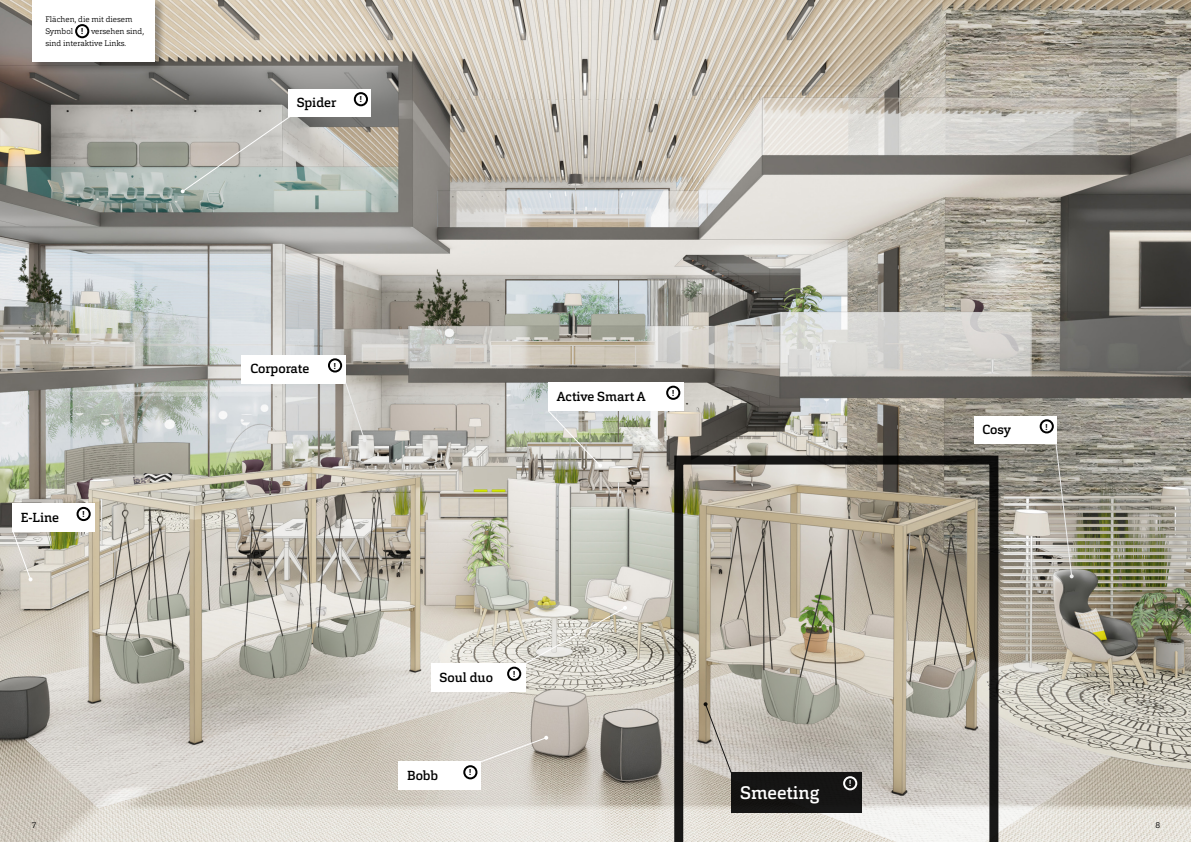
<style>
.page{position:relative;width:1191px;height:842px;background:#fff}
.page>*{position:absolute;margin:0;border:0;box-sizing:border-box;transform-origin:0 0}
.t1{font:500 18px "Cargan";color:#fff}
.t2{font:500 13px "Cargan";color:#000}
.t3{font:700 8.5px "Cargan";color:#000}
.t4{font:300 8.5px "Cargan";color:#000}
.t5{font:700 8.5px "Cargan";color:#fff}
.t6{font:300 8px/12px "Cargan";color:#000}
</style>
<div class="page">
<img style="left:0;top:0;width:1191px;height:842px">
<div style="left:289px;top:89px;width:82px;height:28px;background:#fff"></div>
<div style="left:431px;top:663px;width:94px;height:29px;background:#fff"></div>
<div style="left:241px;top:355px;width:105px;height:29px;background:#fff"></div>
<div style="left:12px;top:504px;width:83px;height:28px;background:#fff"></div>
<div style="left:398px;top:761px;width:83px;height:29px;background:#fff"></div>
<svg style="left:1055px;top:443px;width:18px;height:135px"></svg>
<svg style="left:181px;top:113px;width:114px;height:80px"></svg>
<svg style="left:479px;top:736px;width:69px;height:27px"></svg>
<svg style="left:524px;top:606px;width:103px;height:59px"></svg>
<svg style="left:344px;top:381px;width:23px;height:61px"></svg>
<svg style="left:12px;top:532px;width:21px;height:49px"></svg>
<svg style="left:547px;top:409px;width:55px;height:59px"></svg>
<div style="left:33px;top:0;width:133px;height:73px;background:#000;opacity:.3"></div>
<div style="left:32px;top:0;width:122px;height:62px;background:#fff"></div>
<div style="left:75px;top:24px;width:14px;height:14px;border:2px solid #000;border-radius:50%"></div>
<div style="left:974px;top:416px;width:82px;height:28px;background:#fff"></div>
<div style="left:1039px;top:419px;width:14px;height:14px;border:2px solid #000;border-radius:50%"></div>
<div style="left:354px;top:92px;width:14px;height:14px;border:2px solid #000;border-radius:50%"></div>
<div style="left:507px;top:667px;width:14px;height:14px;border:2px solid #000;border-radius:50%"></div>
<div style="left:328px;top:358px;width:14px;height:14px;border:2px solid #000;border-radius:50%"></div>
<div style="left:77px;top:507px;width:14px;height:14px;border:2px solid #000;border-radius:50%"></div>
<div style="left:463px;top:765px;width:14px;height:14px;border:2px solid #000;border-radius:50%"></div>
<div style="left:548px;top:383px;width:135px;height:28px;background:#fff"></div>
<div style="left:666px;top:386px;width:14px;height:14px;border:2px solid #000;border-radius:50%"></div>
<svg style="left:674px;top:456px;width:324px;height:386px"></svg>
<svg style="left:703px;top:702px;width:29px;height:72px"></svg>
<div style="left:730px;top:772px;width:131px;height:40px;background:#151414"></div>
<div style="left:843px;top:776px;width:14px;height:14px;border:2px solid #fff;border-radius:50%"></div>
<p class="t6" style="left:45px;top:13px;width:88px">Flächen, die mit diesem<br>Symbol</p>
<p class="t6" style="left:45px;top:25px;width:100px;text-indent:46px">versehen sind, sind interaktive Links.</p>
<p class="t3" style="left:81px;top:26px;width:4px">!</p>
<h2 class="t2" style="left:21px;top:509px;width:40px">E-Line</h2>
<p class="t3" style="left:82px;top:509px;width:4px">!</p>
<h2 class="t2" style="left:297px;top:94px;width:41px">Spider</h2>
<p class="t3" style="left:359px;top:94px;width:4px">!</p>
<h2 class="t2" style="left:251px;top:360px;width:60px">Corporate</h2>
<p class="t3" style="left:333px;top:360px;width:4px">!</p>
<h2 class="t2" style="left:557px;top:388px;width:90px">Active Smart A</h2>
<p class="t3" style="left:672px;top:387px;width:4px">!</p>
<h2 class="t2" style="left:439px;top:669px;width:55px">Soul duo</h2>
<p class="t3" style="left:513px;top:668px;width:4px">!</p>
<h2 class="t2" style="left:407px;top:767px;width:33px">Bobb</h2>
<p class="t3" style="left:469px;top:767px;width:4px">!</p>
<h1 class="t1" style="left:740px;top:782px;width:81px">Smeeting</h1>
<p class="t5" style="left:848px;top:777px;width:4px">!</p>
<h2 class="t2" style="left:982px;top:421px;width:30px">Cosy</h2>
<p class="t3" style="left:1045px;top:421px;width:4px">!</p>
<p class="t4" style="left:32px;top:819px;width:6px">7</p>
<p class="t4" style="left:1155px;top:819px;width:6px">8</p>
</div>
